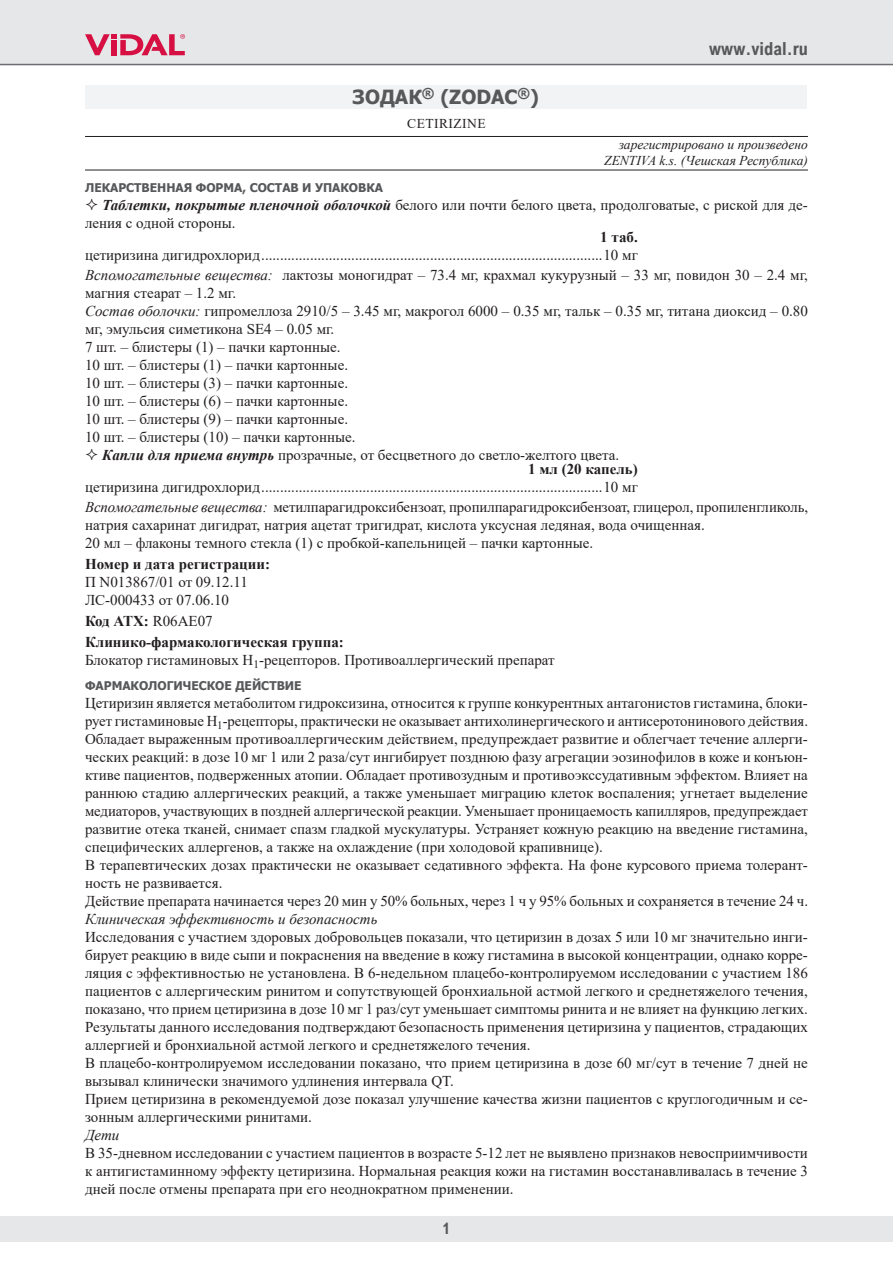
<style>
.page{position:relative;width:893px;height:1263px;background:#fff}
.page>*{position:absolute;margin:0;border:0;box-sizing:border-box;transform-origin:0 0}
.t1{font:700 19.5px "Tahoma";color:#57585a}
.t2{font:700 18px "Arial Nova Cond";color:#57585a}
.t3{font:700 15.75px "Arial Nova Cond";color:#57585a}
.t4{font:15px/18px "Times New Roman";color:#231f20}
.t5{font:700 15px/21.1px "Times New Roman";color:#231f20}
.t6{font:italic 15px "Times New Roman";color:#231f20}
.t7{font:italic 13.5px/16.5px "Times New Roman";color:#231f20;text-align:right}
.t8{font:13.5px "Times New Roman";letter-spacing:.035em;color:#231f20}
.t9{font:700 12px "Tahoma";color:#57585a}
.s1{font-weight:700;font-style:italic}
.s2{font-style:italic}
.s3{font-weight:400}
</style>
<div class="page">
<div style="left:0;top:1216px;width:893px;height:26px;background:#e6e7e9"></div>
<div style="left:0;top:0;width:893px;height:64px;background:#e6e7e9"></div>
<svg style="left:85px;top:34px;width:100px;height:21px"></svg>
<hr style="left:0;top:64px;width:893px;height:1px;background:#6c6d70">
<hr style="left:85px;top:136px;width:723px;height:1px;background:#231f20">
<hr style="left:85px;top:170px;width:723px;height:1px;background:#231f20">
<div style="left:85px;top:85px;width:722px;height:24px;background:#f2f3f4"></div>
<h1 class="t1" style="left:353px;top:84px;width:188px">ЗОДАК<sup>®</sup> (ZODAC<sup>®</sup>)</h1>
<p class="t8" style="left:407px;top:114px;width:80px">CETIRIZINE</p>
<p class="t2" style="left:709px;top:38px;width:100px">www.vidal.ru</p>
<p class="t7" style="left:604px;top:136px;width:205px">зарегистрировано и произведено<br>ZENTIVA k.s. (Чешская Республика)</p>
<p class="t9" style="left:85px;top:179px;width:299px">ЛЕКАРСТВЕННАЯ ФОРМА, СОСТАВ И УПАКОВКА</p>
<p class="t4" style="left:85px;top:195px;width:724px;text-indent:17px"><span class="s1">Таблетки, покрытые пленочной оболочкой</span> белого или почти белого цвета, продолговатые, с риской для де&shy;ления с одной стороны.</p>
<p class="t5" style="left:600px;top:226px;width:39px">1 таб.</p>
<p class="t4" style="left:85px;top:245px;width:724px;line-height:19.5px">цетиризина дигидрохлорид...........................................................................................10 мг<br><span class="s2">Вспомогательные вещества:</span> лактозы моногидрат – 73.4 мг, крахмал кукурузный – 33 мг, повидон 30 – 2.4 мг,</p>
<p class="t4" style="left:85px;top:283px;width:153px">магния стеарат – 1.2 мг.</p>
<p class="t4" style="left:85px;top:301px;width:724px"><span class="s2">Состав оболочки:</span> гипромеллоза 2910/5 – 3.45 мг, макрогол 6000 – 0.35 мг, тальк – 0.35 мг, титана диоксид – 0.80</p>
<p class="t4" style="left:85px;top:319px;width:251px">мг, эмульсия симетикона SE4 – 0.05 мг.</p>
<p class="t4" style="left:85px;top:337px;width:257px">7 шт. – блистеры (1) – пачки картонные.</p>
<p class="t4" style="left:85px;top:355px;width:265px">10 шт. – блистеры (1) – пачки картонные.</p>
<p class="t4" style="left:85px;top:373px;width:265px">10 шт. – блистеры (3) – пачки картонные.</p>
<p class="t4" style="left:85px;top:391px;width:265px">10 шт. – блистеры (6) – пачки картонные.</p>
<p class="t4" style="left:85px;top:409px;width:265px">10 шт. – блистеры (9) – пачки картонные.</p>
<p class="t4" style="left:85px;top:427px;width:272px">10 шт. – блистеры (10) – пачки картонные.</p>
<p class="t4" style="left:102px;top:445px;width:519px"><span class="s1">Капли для приема внутрь</span> прозрачные, от бесцветного до светло-желтого цвета.</p>
<p class="t5" style="left:528px;top:458px;width:111px">1 мл (20 капель)</p>
<p class="t4" style="left:85px;top:477px;width:725px;line-height:19.5px">цетиризина дигидрохлорид...........................................................................................10 мг<br><span class="s2">Вспомогательные вещества:</span> метилпарагидроксибензоат, пропилпарагидроксибензоат, глицерол, пропиленгликоль,</p>
<p class="t4" style="left:85px;top:515px;width:621px">натрия сахаринат дигидрат, натрия ацетат тригидрат, кислота уксусная ледяная, вода очищенная.<br>20 мл – флаконы темного стекла (1) с пробкой-капельницей – пачки картонные.</p>
<p class="t5" style="left:85px;top:553px;width:187px">Номер и дата регистрации:</p>
<p class="t4" style="left:85px;top:573px;width:164px">П N013867/01 от 09.12.11<br>ЛС-000433 от 07.06.10</p>
<p class="t5" style="left:85px;top:610px;width:260px">Код АТХ: <span class="s3">R06AE07<br></span>Клинико-фармакологическая группа:</p>
<p class="t4" style="left:85px;top:651px;width:471px">Блокатор гистаминовых Н<sub>1</sub>-рецепторов. Противоаллергический препарат</p>
<p class="t9" style="left:85px;top:677px;width:218px">ФАРМАКОЛОГИЧЕСКОЕ ДЕЙСТВИЕ</p>
<p class="t4" style="left:85px;top:694px;width:724px">Цетиризин является метаболитом гидроксизина, относится к группе конкурентных антагонистов гистамина, блоки&shy;рует гистаминовые Н<sub>1</sub>-рецепторы, практически не оказывает антихолинергического и антисеротонинового действия.<br>Обладает выраженным противоаллергическим действием, предупреждает развитие и облегчает течение аллерги&shy;ческих реакций: в дозе 10 мг 1 или 2 раза/сут ингибирует позднюю фазу агрегации эозинофилов в коже и конъюн&shy;ктиве пациентов, подверженных атопии. Обладает противозудным и противоэкссудативным эффектом. Влияет на раннюю стадию аллергических реакций, а также уменьшает миграцию клеток воспаления; угнетает выделение медиаторов, участвующих в поздней аллергической реакции. Уменьшает проницаемость капилляров, предупреждает развитие отека тканей, снимает спазм гладкой мускулатуры. Устраняет кожную реакцию на введение гистамина, специфических аллергенов, а также на охлаждение (при холодовой крапивнице).<br>В терапевтических дозах практически не оказывает седативного эффекта. На фоне курсового приема толерант&shy;ность не развивается.<br>Действие препарата начинается через 20 мин у 50% больных, через 1 ч у 95% больных и сохраняется в течение 24 ч.</p>
<p class="t6" style="left:85px;top:909px;width:294px">Клиническая эффективность и безопасность</p>
<p class="t4" style="left:85px;top:928px;width:724px">Исследования с участием здоровых добровольцев показали, что цетиризин в дозах 5 или 10 мг значительно инги&shy;бирует реакцию в виде сыпи и покраснения на введение в кожу гистамина в высокой концентрации, однако корре&shy;ляция с эффективностью не установлена. В 6-недельном плацебо-контролируемом исследовании с участием 186 пациентов с аллергическим ринитом и сопутствующей бронхиальной астмой легкого и среднетяжелого течения, показано, что прием цетиризина в дозе 10 мг 1 раз/сут уменьшает симптомы ринита и не влияет на функцию легких.<br>Результаты данного исследования подтверждают безопасность применения цетиризина у пациентов, страдающих аллергией и бронхиальной астмой легкого и среднетяжелого течения.<br>В плацебо-контролируемом исследовании показано, что прием цетиризина в дозе 60 мг/сут в течение 7 дней не вызывал клинически значимого удлинения интервала QT.<br>Прием цетиризина в рекомендуемой дозе показал улучшение качества жизни пациентов с круглогодичным и се&shy;зонным аллергическими ринитами.</p>
<p class="t6" style="left:85px;top:1125px;width:36px">Дети</p>
<p class="t4" style="left:85px;top:1144px;width:724px;text-align:justify">В 35-дневном исследовании с участием пациентов в возрасте 5-12 лет не выявлено признаков невосприимчивости к антигистаминному эффекту цетиризина. Нормальная реакция кожи на гистамин восстанавливалась в течение 3 дней после отмены препарата при его неоднократном применении.</p>
<p class="t3" style="left:443px;top:1218px;width:9px">1</p>
</div>
